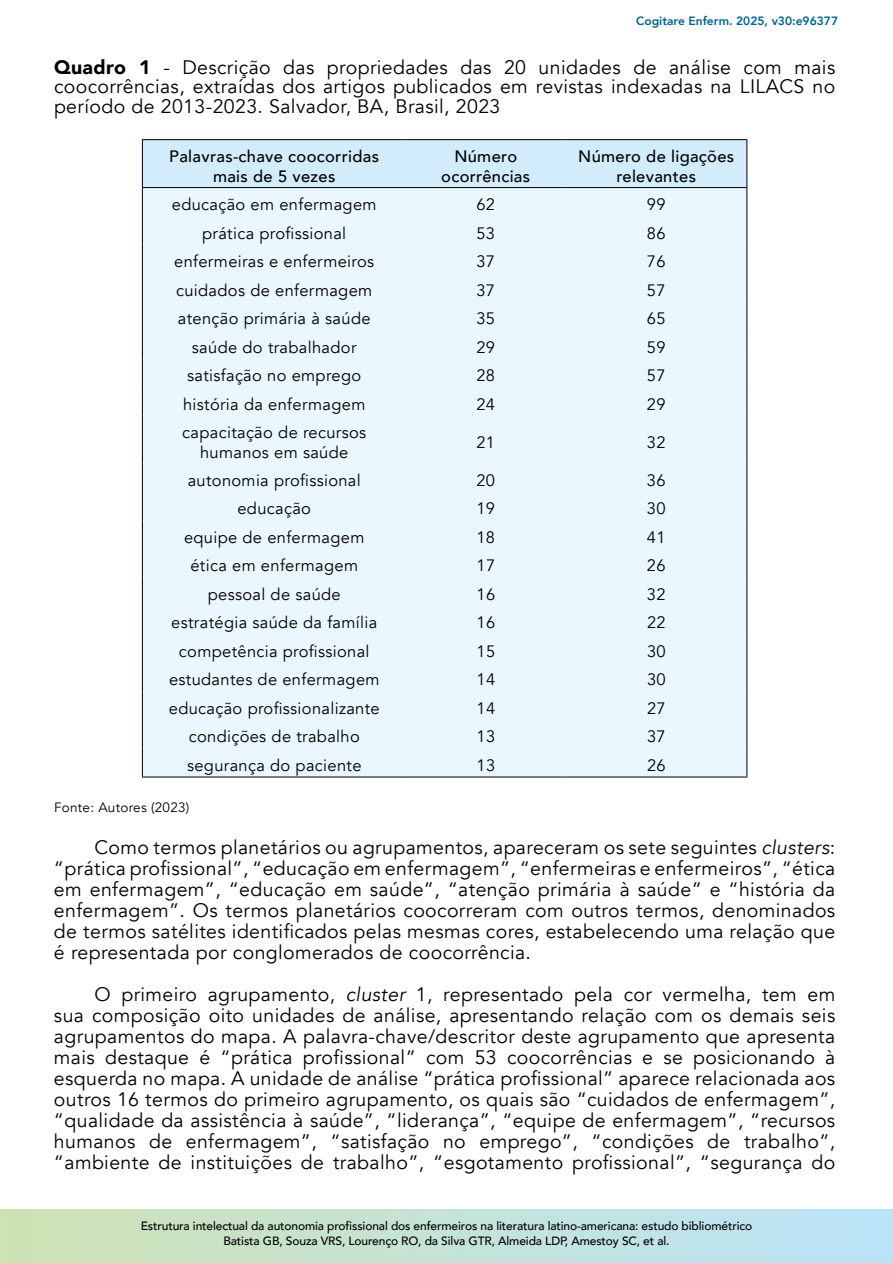
<style>
.page{position:relative;width:893px;height:1263px;background:#fff}
.page>*{position:absolute;margin:0;border:0;box-sizing:border-box;transform-origin:0 0}
.t1{font:19.5px/21px "Avenir";letter-spacing:.02em;color:#000;text-align:justify}
.t2{font:16.5px/19.5px "Avenir";letter-spacing:.02em;color:#000;text-align:center}
.t3{font:500 16.5px/19.5px "Avenir";letter-spacing:.02em;color:#000;text-align:center}
.t4{font:13.5px "Avenir";letter-spacing:.02em;color:#000}
.t5{font:500 12px/15px "Avenir";letter-spacing:-.01em;color:#000;text-align:center}
.t6{font:800 12px "Avenir";color:#00658f}
.s1{font-weight:900}
.s2{font-style:italic}
</style>
<div class="page">
<svg style="left:0;top:1209px;width:893px;height:54px;background:#c4e2d6"></svg>
<div style="left:143px;top:416px;width:603px;height:361px;background:#eaf7fe"></div>
<hr style="left:142px;top:139px;width:264px;height:1px;background:#000">
<hr style="left:406px;top:139px;width:159px;height:1px;background:#000">
<hr style="left:565px;top:139px;width:182px;height:1px;background:#000">
<hr style="left:406px;top:777px;width:159px;height:1px;background:#000">
<hr style="left:565px;top:777px;width:182px;height:1px;background:#000">
<hr style="left:142px;top:777px;width:264px;height:1px;background:#000">
<svg style="left:142px;top:140px;width:605px;height:276px;background:#e4f3fb"></svg>
<hr style="left:142px;top:416px;width:1px;height:47px;background:#000">
<hr style="left:746px;top:416px;width:1px;height:47px;background:#000">
<svg style="left:142px;top:463px;width:1px;height:314px"></svg>
<svg style="left:746px;top:463px;width:1px;height:314px"></svg>
<p class="t6" style="left:636px;top:12px;width:203px">Cogitare Enferm. 2025, v30:e96377</p>
<p class="t1" style="left:54px;top:57px;width:783px;line-height:19.5px"><span class="s1">Quadro 1</span> - Descrição das propriedades das 20 unidades de análise com mais coocorrências, extraídas dos artigos publicados em revistas indexadas na LILACS no período de 2013-2023. Salvador, BA, Brasil, 2023</p>
<p class="t3" style="left:169px;top:146px;width:211px">Palavras-chave coocorridas mais de 5 vezes</p>
<p class="t3" style="left:441px;top:146px;width:90px">Número ocorrências</p>
<p class="t3" style="left:578px;top:146px;width:158px">Número de ligações relevantes</p>
<p class="t2" style="left:172px;top:195px;width:206px">educação em enfermagem</p>
<p class="t2" style="left:476px;top:195px;width:20px">62</p>
<p class="t2" style="left:647px;top:195px;width:20px">99</p>
<p class="t2" style="left:202px;top:223px;width:146px">prática profissional</p>
<p class="t2" style="left:476px;top:223px;width:20px">53</p>
<p class="t2" style="left:647px;top:223px;width:20px">86</p>
<p class="t2" style="left:174px;top:252px;width:202px">enfermeiras e enfermeiros</p>
<p class="t2" style="left:476px;top:252px;width:20px">37</p>
<p class="t2" style="left:647px;top:252px;width:20px">76</p>
<p class="t2" style="left:176px;top:280px;width:198px">cuidados de enfermagem</p>
<p class="t2" style="left:476px;top:280px;width:20px">37</p>
<p class="t2" style="left:647px;top:280px;width:20px">57</p>
<p class="t2" style="left:178px;top:309px;width:194px">atenção primária à saúde</p>
<p class="t2" style="left:476px;top:309px;width:20px">35</p>
<p class="t2" style="left:647px;top:309px;width:20px">65</p>
<p class="t2" style="left:192px;top:337px;width:166px">saúde do trabalhador</p>
<p class="t2" style="left:476px;top:337px;width:20px">29</p>
<p class="t2" style="left:647px;top:337px;width:20px">59</p>
<p class="t2" style="left:187px;top:366px;width:176px">satisfação no emprego</p>
<p class="t2" style="left:476px;top:366px;width:20px">28</p>
<p class="t2" style="left:647px;top:366px;width:20px">57</p>
<p class="t2" style="left:183px;top:394px;width:184px">história da enfermagem</p>
<p class="t2" style="left:476px;top:394px;width:20px">24</p>
<p class="t2" style="left:647px;top:394px;width:20px">29</p>
<p class="t2" style="left:182px;top:423px;width:185px">capacitação de recursos humanos em saúde</p>
<p class="t2" style="left:476px;top:433px;width:20px">21</p>
<p class="t2" style="left:647px;top:433px;width:20px">32</p>
<p class="t2" style="left:188px;top:471px;width:175px">autonomia profissional</p>
<p class="t2" style="left:476px;top:471px;width:20px">20</p>
<p class="t2" style="left:647px;top:471px;width:20px">36</p>
<p class="t2" style="left:237px;top:499px;width:75px">educação</p>
<p class="t2" style="left:476px;top:499px;width:20px">19</p>
<p class="t2" style="left:647px;top:499px;width:20px">30</p>
<p class="t2" style="left:184px;top:528px;width:182px">equipe de enfermagem</p>
<p class="t2" style="left:476px;top:528px;width:20px">18</p>
<p class="t2" style="left:647px;top:528px;width:20px">41</p>
<p class="t2" style="left:190px;top:556px;width:169px">ética em enfermagem</p>
<p class="t2" style="left:476px;top:556px;width:20px">17</p>
<p class="t2" style="left:647px;top:556px;width:20px">26</p>
<p class="t2" style="left:208px;top:585px;width:135px">pessoal de saúde</p>
<p class="t2" style="left:476px;top:585px;width:20px">16</p>
<p class="t2" style="left:647px;top:585px;width:20px">32</p>
<p class="t2" style="left:171px;top:613px;width:207px">estratégia saúde da família</p>
<p class="t2" style="left:476px;top:613px;width:20px">16</p>
<p class="t2" style="left:647px;top:613px;width:20px">22</p>
<p class="t2" style="left:179px;top:642px;width:192px">competência profissional</p>
<p class="t2" style="left:476px;top:642px;width:20px">15</p>
<p class="t2" style="left:647px;top:642px;width:20px">30</p>
<p class="t2" style="left:169px;top:670px;width:212px">estudantes de enfermagem</p>
<p class="t2" style="left:476px;top:670px;width:20px">14</p>
<p class="t2" style="left:647px;top:670px;width:20px">30</p>
<p class="t2" style="left:169px;top:699px;width:212px">educação profissionalizante</p>
<p class="t2" style="left:476px;top:699px;width:20px">14</p>
<p class="t2" style="left:647px;top:699px;width:20px">27</p>
<p class="t2" style="left:189px;top:727px;width:173px">condições de trabalho</p>
<p class="t2" style="left:476px;top:727px;width:20px">13</p>
<p class="t2" style="left:647px;top:727px;width:20px">37</p>
<p class="t2" style="left:187px;top:756px;width:176px">segurança do paciente</p>
<p class="t2" style="left:477px;top:756px;width:20px">13</p>
<p class="t2" style="left:647px;top:756px;width:20px">26</p>
<p class="t4" style="left:54px;top:799px;width:137px">Fonte: Autores (2023)</p>
<p class="t1" style="left:54px;top:837px;width:783px;text-indent:40px">Como termos planetários ou agrupamentos, apareceram os sete seguintes <span class="s2">clusters</span>: “prática profissional”, “educação em enfermagem”, “enfermeiras e enfermeiros”, “ética em enfermagem”, “educação em saúde”, “atenção primária à saúde” e “história da enfermagem”. Os termos planetários coocorreram com outros termos, denominados de termos satélites identificados pelas mesmas cores, estabelecendo uma relação que é representada por conglomerados de coocorrência.</p>
<p class="t1" style="left:54px;top:984px;width:783px;text-indent:40px">O primeiro agrupamento, <span class="s2">cluster</span> 1, representado pela cor vermelha, tem em sua composição oito unidades de análise, apresentando relação com os demais seis agrupamentos do mapa. A palavra-chave/descritor deste agrupamento que apresenta mais destaque é “prática profissional” com 53 coocorrências e se posicionando à esquerda no mapa. A unidade de análise “prática profissional” aparece relacionada aos outros 16 termos do primeiro agrupamento, os quais são “cuidados de enfermagem”, “qualidade da assistência à saúde”, “liderança”, “equipe de enfermagem”, “recursos humanos de enfermagem”, “satisfação no emprego”, “condições de trabalho”, “ambiente de instituições de trabalho”, “esgotamento profissional”, “segurança do</p>
<p class="t5" style="left:141px;top:1218px;width:613px">Estrutura intelectual da autonomia profissional dos enfermeiros na literatura latino-americana: estudo bibliométrico<br>Batista GB, Souza VRS, Lourenço RO, da Silva GTR, Almeida LDP, Amestoy SC, et al.</p>
</div>
